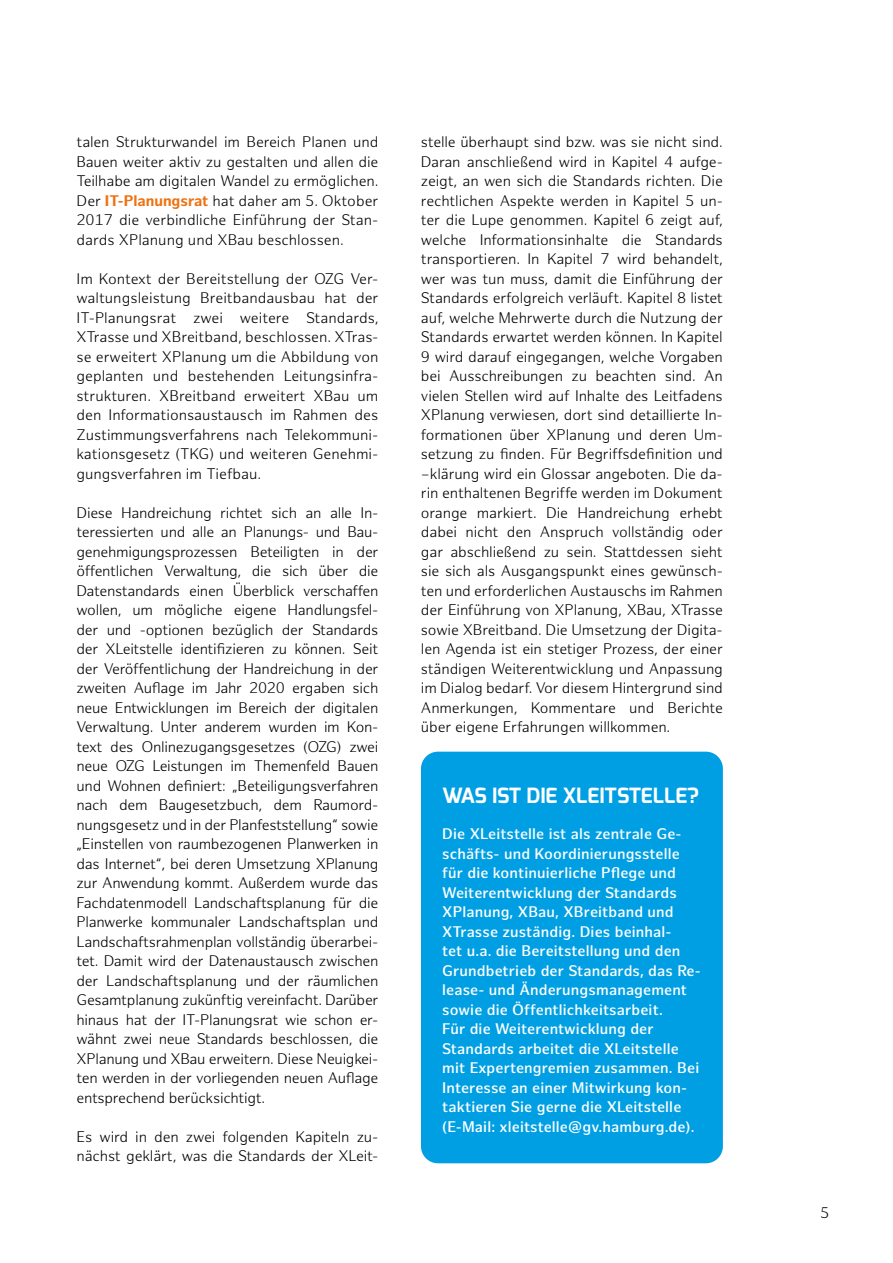
<style>
.page{position:relative;width:893px;height:1263px;background:#fff}
.page>*{position:absolute;margin:0;border:0;box-sizing:border-box;transform-origin:0 0}
.t1{font:700 21px "Exo";color:#fff}
.t2{font:300 15px/19.5px "Hamburg Sans";letter-spacing:-.01em;color:#000;text-align:justify}
.t3{font:600 15px/19.5px "Hamburg Sans";letter-spacing:.01em;color:#fff}
.s1{font-weight:700;color:#ee7212}
</style>
<div class="page">
<div style="left:421px;top:752px;width:302px;height:411px;background:#009fe3;border-radius:17px"></div>
<p class="t2" style="left:77px;top:133px;width:303px">talen Strukturwandel im Bereich Planen und Bauen weiter aktiv zu gestalten und allen die Teilhabe am digitalen Wandel zu ermöglichen.<br>Der <span class="s1">IT-Planungsrat</span> hat daher am 5. Oktober 2017 die verbindliche Einführung der Stan&shy;dards XPlanung und XBau beschlossen.</p>
<p class="t2" style="left:77px;top:269px;width:303px">Im Kontext der Bereitstellung der OZG Ver&shy;waltungsleistung Breitbandausbau hat der IT-Planungsrat zwei weitere Standards, XTrasse und XBreitband, beschlossen. XTras&shy;se erweitert XPlanung um die Abbildung von geplanten und bestehenden Leitungsinfra&shy;strukturen. XBreitband erweitert XBau um den Informationsaustausch im Rahmen des Zustimmungsverfahrens nach Telekommuni&shy;kationsgesetz (TKG) und weiteren Genehmi&shy;gungsverfahren im Tiefbau.</p>
<p class="t2" style="left:77px;top:503px;width:303px">Diese Handreichung richtet sich an alle In&shy;teressierten und alle an Planungs- und Bau&shy;genehmigungsprozessen Beteiligten in der öffentlichen Verwaltung, die sich über die Datenstandards einen Überblick verschaffen wollen, um mögliche eigene Handlungsfel&shy;der und -optionen bezüglich der Standards der XLeitstelle identifizieren zu können. Seit der Veröffentlichung der Handreichung in der zweiten Auflage im Jahr 2020 ergaben sich neue Entwicklungen im Bereich der digitalen Verwaltung. Unter anderem wurden im Kon&shy;text des Onlinezugangsgesetzes (OZG) zwei neue OZG Leistungen im Themenfeld Bauen und Wohnen definiert: „Beteiligungsverfahren nach dem Baugesetzbuch, dem Raumord&shy;nungsgesetz und in der Planfeststellung“ sowie „Einstellen von raumbezogenen Planwerken in das Internet“, bei deren Umsetzung XPlanung zur Anwendung kommt. Außerdem wurde das Fachdatenmodell Landschaftsplanung für die Planwerke kommunaler Landschaftsplan und Landschaftsrahmenplan vollständig überarbei&shy;tet. Damit wird der Datenaustausch zwischen der Landschaftsplanung und der räumlichen Gesamtplanung zukünftig vereinfacht. Darüber hinaus hat der IT-Planungsrat wie schon er&shy;wähnt zwei neue Standards beschlossen, die XPlanung und XBau erweitern. Diese Neuigkei&shy;ten werden in der vorliegenden neuen Auflage entsprechend berücksichtigt.</p>
<p class="t2" style="left:77px;top:1127px;width:303px">Es wird in den zwei folgenden Kapiteln zu&shy;nächst geklärt, was die Standards der XLeit-</p>
<p class="t2" style="left:421px;top:133px;width:303px">stelle überhaupt sind bzw. was sie nicht sind.<br>Daran anschließend wird in Kapitel 4 aufge&shy;zeigt, an wen sich die Standards richten. Die rechtlichen Aspekte werden in Kapitel 5 un&shy;ter die Lupe genommen. Kapitel 6 zeigt auf, welche Informationsinhalte die Standards transportieren. In Kapitel 7 wird behandelt, wer was tun muss, damit die Einführung der Standards erfolgreich verläuft. Kapitel 8 listet auf, welche Mehrwerte durch die Nutzung der Standards erwartet werden können. In Kapitel 9 wird darauf eingegangen, welche Vorgaben bei Ausschreibungen zu beachten sind. An vielen Stellen wird auf Inhalte des Leitfadens XPlanung verwiesen, dort sind detaillierte In&shy;formationen über XPlanung und deren Um&shy;setzung zu finden. Für Begriffsdefinition und –klärung wird ein Glossar angeboten. Die da&shy;rin enthaltenen Begriffe werden im Dokument orange markiert. Die Handreichung erhebt dabei nicht den Anspruch vollständig oder gar abschließend zu sein. Stattdessen sieht sie sich als Ausgangspunkt eines gewünsch&shy;ten und erforderlichen Austauschs im Rahmen der Einführung von XPlanung, XBau, XTrasse sowie XBreitband. Die Umsetzung der Digita&shy;len Agenda ist ein stetiger Prozess, der einer ständigen Weiterentwicklung und Anpassung im Dialog bedarf. Vor diesem Hintergrund sind Anmerkungen, Kommentare und Berichte über eigene Erfahrungen willkommen.</p>
<h1 class="t1" style="left:442px;top:782px;width:258px">WAS IST DIE XLEITSTELLE?</h1>
<p class="t3" style="left:442px;top:825px;width:260px">Die XLeitstelle ist als zentrale Ge&shy;schäfts- und Koordinierungsstelle für die kontinuierliche Pflege und Weiterentwicklung der Standards XPlanung, XBau, XBreitband und XTrasse zuständig. Dies beinhal-<br>tet u.a. die Bereitstellung und den Grundbetrieb der Standards, das Re&shy;lease- und Änderungsmanagement sowie die Öffentlichkeitsarbeit.<br>Für die Weiterentwicklung der Standards arbeitet die XLeitstelle mit Expertengremien zusammen. Bei Interesse an einer Mitwirkung kon&shy;taktieren Sie gerne die XLeitstelle (E-Mail: xleitstelle@gv.hamburg.de).</p>
<p class="t2" style="left:820px;top:1204px;width:11px">5</p>
</div>
